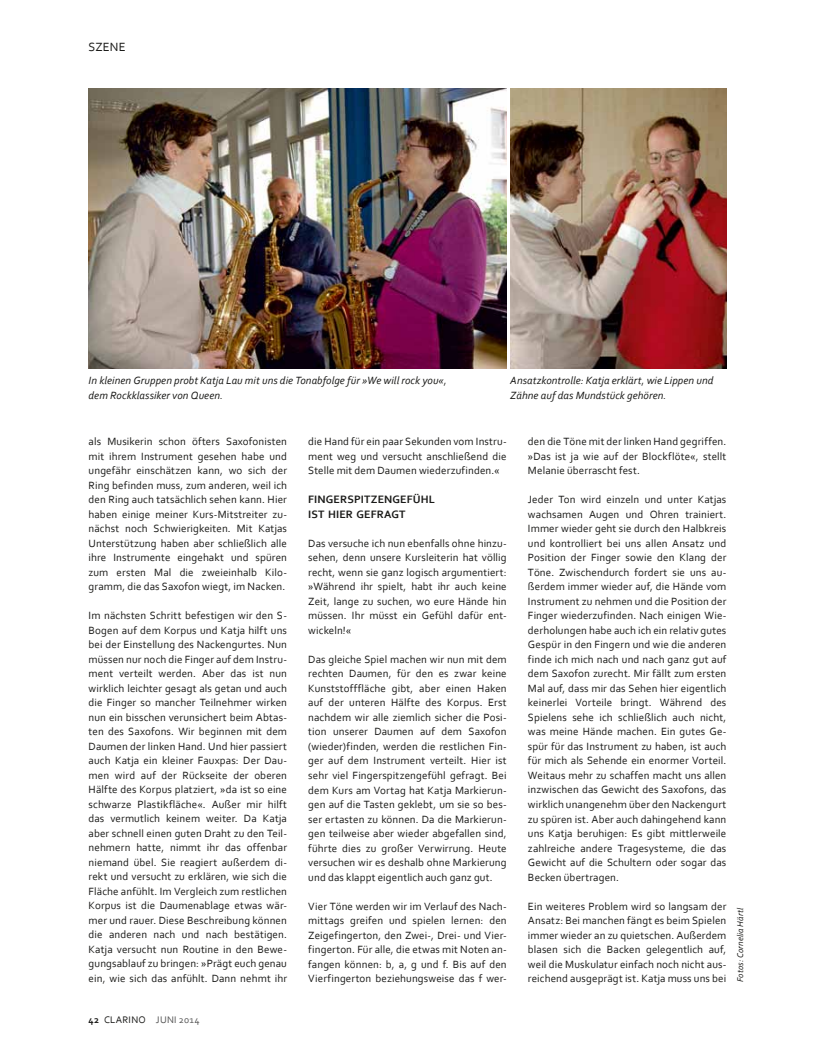
<style>
.page{position:relative;width:815px;height:1053px;background:#fff}
.page>*{position:absolute;margin:0;border:0;box-sizing:border-box;transform-origin:0 0}
.t1{font:12.5px "Corbel";letter-spacing:.005em;color:#1a1a18}
.t2{font:700 11.25px/14.5px "Corbel";letter-spacing:.015em;color:#1a1a18}
.t3{font:11px/14.5px "Corbel";letter-spacing:.01em;color:#1a1a18;text-align:justify}
.t4{font:italic 11px/14.5px "Corbel";letter-spacing:.005em;color:#1a1a18}
.t5{font:10px "Corbel";letter-spacing:.03em;color:#565656}
.t6{font:italic 8.75px "Corbel";letter-spacing:.015em;color:#1a1a18}
.s1{font-weight:700;color:#1a1a18}
.s2{color:#1a1a18}
</style>
<div class="page">
<img style="left:510px;top:89px;width:216px;height:280px">
<img style="left:89px;top:89px;width:418px;height:280px">
<p class="t1" style="left:89px;top:41px;width:39px">sZene</p>
<p class="t4" style="left:89px;top:374px;width:360px">In kleinen Gruppen probt Katja Lau mit uns die Tonabfolge für »We will rock you«, dem Rockklassiker von Queen.</p>
<p class="t4" style="left:510px;top:374px;width:205px">Ansatzkontrolle: Katja erklärt, wie Lippen und<br>Zähne auf das Mundstück gehören.</p>
<p class="t3" style="left:89px;top:435px;width:200px">als musikerin schon öfters saxofonisten mit ihrem instrument gesehen habe und ungefähr einschätzen kann, wo sich der ring befinden muss, zum anderen, weil ich den ring auch tatsächlich sehen kann. Hier haben einige meiner Kurs-mitstreiter zu&shy;nächst noch schwierigkeiten. mit Katjas unterstützung haben aber schließlich alle ihre instrumente eingehakt und spüren zum ersten mal die zweieinhalb Kilo&shy;gramm, die das saxofon wiegt, im nacken.</p>
<p class="t3" style="left:89px;top:609px;width:200px">im nächsten schritt befestigen wir den s&shy;bogen auf dem Korpus und Katja hilft uns bei der einstellung des nackengurtes. nun müssen nur noch die Finger auf dem instru&shy;ment verteilt werden. aber das ist nun wirklich leichter gesagt als getan und auch die Finger so mancher teilnehmer wirken nun ein bisschen verunsichert beim abtas&shy;ten des saxofons. wir beginnen mit dem daumen der linken Hand. und hier passiert auch Katja ein kleiner Fauxpas: der dau&shy;men wird auf der rückseite der oberen Hälfte des Korpus platziert, »da ist so eine schwarze plastikfläche«. außer mir hilft das vermutlich keinem weiter. da Katja aber schnell einen guten draht zu den teil&shy;nehmern hatte, nimmt ihr das offenbar niemand übel. sie reagiert außerdem di&shy;rekt und versucht zu erklären, wie sich die Fläche anfühlt. im Vergleich zum restlichen Korpus ist die daumenablage etwas wär&shy;mer und rauer. diese beschreibung können die anderen nach und nach bestätigen.<br>Katja versucht nun routine in den bewe&shy;gungsablauf zu bringen: »prägt euch genau ein, wie sich das anfühlt. dann nehmt ihr</p>
<p class="t5" style="left:89px;top:1015px;width:112px"><span class="s1">42</span> <span class="s2">Clarino</span> Juni 2014</p>
<p class="t3" style="left:308px;top:435px;width:200px">die Hand für ein paar sekunden vom instru&shy;ment weg und versucht anschließend die stelle mit dem daumen wiederzufinden.«</p>
<p class="t2" style="left:308px;top:492px;width:128px">FINGERSPITZENGEFÜHL<br>IST HIER GEFRAGT</p>
<p class="t3" style="left:308px;top:536px;width:200px">das versuche ich nun ebenfalls ohne hinzu&shy;sehen, denn unsere Kursleiterin hat völlig recht, wenn sie ganz logisch argumentiert: »während ihr spielt, habt ihr auch keine Zeit, lange zu suchen, wo eure Hände hin müssen. ihr müsst ein gefühl dafür ent&shy;wickeln!«</p>
<p class="t3" style="left:308px;top:652px;width:200px">das gleiche spiel machen wir nun mit dem rechten daumen, für den es zwar keine Kunststofffläche gibt, aber einen Haken auf der unteren Hälfte des Korpus. erst nachdem wir alle ziemlich sicher die posi&shy;tion unserer daumen auf dem saxofon (wieder)finden, werden die restlichen Fin&shy;ger auf dem instrument verteilt. Hier ist sehr viel Fingerspitzengefühl gefragt. bei dem Kurs am Vortag hat Katja markierun&shy;gen auf die tasten geklebt, um sie so bes&shy;ser ertasten zu können. da die markierun&shy;gen teilweise aber wieder abgefallen sind, führte dies zu großer Verwirrung. Heute versuchen wir es deshalb ohne markierung und das klappt eigentlich auch ganz gut.</p>
<p class="t3" style="left:308px;top:899px;width:200px">Vier töne werden wir im Verlauf des nach&shy;mittags greifen und spielen lernen: den Zeigefingerton, den Zwei-, drei- und Vier&shy;fingerton. Für alle, die etwas mit noten an&shy;fangen können: b, a, g und f. bis auf den Vierfingerton beziehungsweise das f wer-</p>
<p class="t3" style="left:528px;top:435px;width:200px">den die töne mit der linken Hand gegriffen. »das ist ja wie auf der blockflöte«, stellt melanie überrascht fest.</p>
<p class="t3" style="left:528px;top:493px;width:200px">Jeder ton wird einzeln und unter Katjas wachsamen augen und ohren trainiert. immer wieder geht sie durch den Halbkreis und kontrolliert bei uns allen ansatz und position der Finger sowie den Klang der töne. Zwischendurch fordert sie uns au&shy;ßerdem immer wieder auf, die Hände vom instrument zu nehmen und die position der Finger wiederzufinden. nach einigen wie&shy;derholungen habe auch ich ein relativ gutes gespür in den Fingern und wie die anderen finde ich mich nach und nach ganz gut auf dem saxofon zurecht. mir fällt zum ersten mal auf, dass mir das sehen hier eigentlich keinerlei Vorteile bringt. während des spielens sehe ich schließlich auch nicht, was meine Hände machen. ein gutes ge&shy;spür für das instrument zu haben, ist auch für mich als sehende ein enormer Vorteil. weitaus mehr zu schaffen macht uns allen inzwischen das gewicht des saxofons, das wirklich unangenehm über den nackengurt zu spüren ist. aber auch dahingehend kann uns Katja beruhigen: es gibt mittlerweile zahlreiche andere tragesysteme, die das gewicht auf die schultern oder sogar das becken übertragen.</p>
<p class="t3" style="left:528px;top:899px;width:200px">ein weiteres problem wird so langsam der ansatz: bei manchen fängt es beim spielen immer wieder an zu quietschen. außerdem blasen sich die backen gelegentlich auf, weil die muskulatur einfach noch nicht aus&shy;reichend ausgeprägt ist. Katja muss uns bei</p>
<p class="t6" style="left:737px;top:981px;width:76px;rotate:-90deg">Fotos: Cornelia Härtl</p>
</div>
